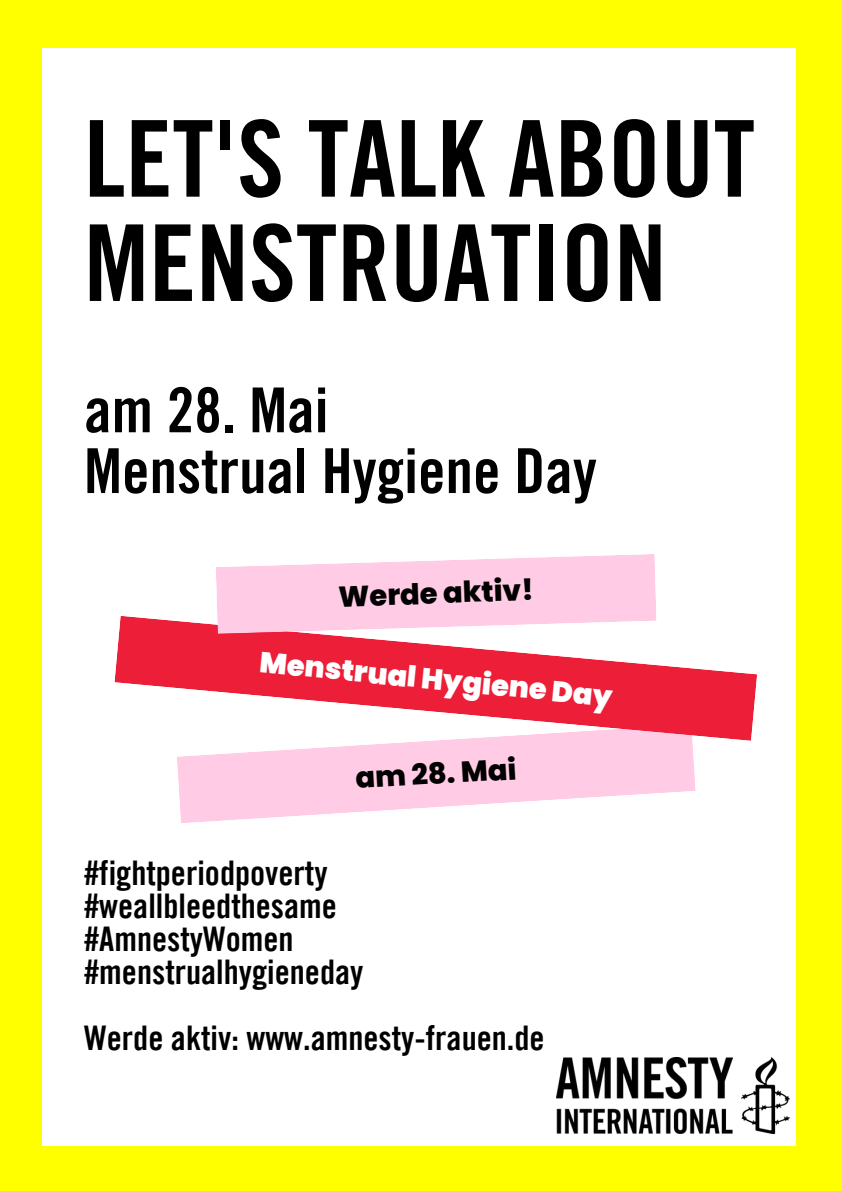
<style>
.page{position:relative;width:842px;height:1191px;background:#fff}
.page>*{position:absolute;margin:0;border:0;box-sizing:border-box;transform-origin:0 0}
.t1{font:106px/104.2px "Amnesty Trade Gothic Bd Cn 20";color:#000}
.t2{font:62px/60.7px "Amnesty Trade Gothic Bd Cn 20";color:#000}
.t3{font:34px/33px "Amnesty Trade Gothic Bd Cn 20";color:#000}
.t4{font:800 28.9px "Poppins";color:#000}
.t5{font:900 28.9px "Poppins";color:#fff}
</style>
<div class="page">
<div style="left:0;top:0;width:842px;height:1190px;background:#ff0"></div>
<div style="left:42px;top:49px;width:753px;height:1096px;background:#fff"></div>
<img style="left:556px;top:1057px;width:176px;height:76px">
<img style="left:741px;top:1057px;width:48px;height:76px">
<svg style="left:177px;top:740px;width:519px;height:83px;fill:#ffcbe5"></svg>
<svg style="left:114px;top:616px;width:643px;height:124px;fill:#ed1e37"></svg>
<svg style="left:216px;top:554px;width:440px;height:79px"></svg>
<h1 class="t1" style="left:84px;top:105px;width:672px">LET'S TALK ABOUT<br>MENSTRUATION</h1>
<h2 class="t2" style="left:84px;top:378px;width:514px">am 28. Mai<br>Menstrual Hygiene Day</h2>
<p class="t4" style="left:338px;top:576px;width:197px;rotate:-2deg">Werde aktiv!</p>
<p class="t5" style="left:262px;top:640px;width:356px;rotate:6deg">Menstrual Hygiene Day</p>
<p class="t4" style="left:354px;top:757px;width:163px;rotate:-3deg">am 28. Mai</p>
<p class="t3" style="left:84px;top:855px;width:281px">#fightperiodpoverty #weallbleedthesame #AmnestyWomen #menstrualhygieneday</p>
<p class="t3" style="left:84px;top:1020px;width:462px">Werde aktiv: www.amnesty-frauen.de</p>
</div>
